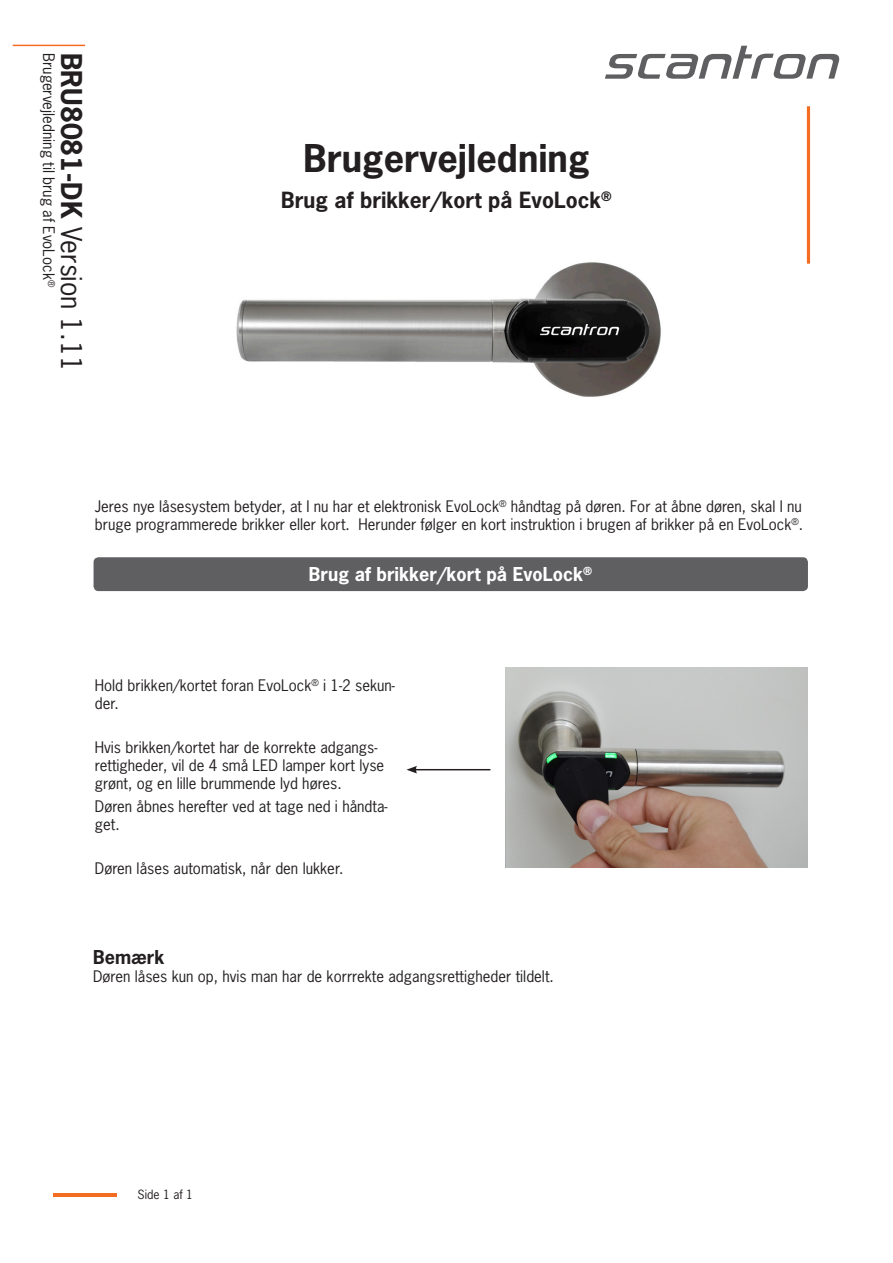
<style>
.page{position:relative;width:893px;height:1263px;background:#fff}
.page>*{position:absolute;margin:0;border:0;box-sizing:border-box;transform-origin:0 0}
.t1{font:700 36px "News Gothic Std";color:#231f20}
.t2{font:27px "News Gothic Std";color:#231f20}
.t3{font:700 21px "News Gothic Std";color:#231f20}
.t4{font:700 18px "News Gothic Std";color:#fff}
.t5{font:700 18px "News Gothic Std";color:#231f20}
.t6{font:15px/18px "News Gothic Std";color:#231f20}
.t7{font:12px "News Gothic Std";color:#231f20}
.s1{font-weight:700}
</style>
<div class="page">
<svg style="left:605px;top:46px;width:234px;height:33px"></svg>
<hr style="left:807px;top:106px;width:3px;height:158px;background:#f36c21">
<hr style="left:13px;top:45px;width:72px;height:1px;background:#f36c21">
<hr style="left:53px;top:1193px;width:64px;height:3px;background:#f36c21">
<img style="left:506px;top:668px;width:302px;height:199px">
<img style="left:236px;top:262px;width:425px;height:135px">
<div style="left:94px;top:558px;width:713px;height:32px;background:#5f5f62;border-radius:4px"></div>
<div style="left:94px;top:557px;width:714px;height:34px;border:2px solid #5f5f62;border-radius:4px"></div>
<hr style="left:415px;top:769px;width:75px;height:1px;background:#231f20">
<svg style="left:406px;top:766px;width:11px;height:7px"></svg>
<p class="t6" style="left:58px;top:53px;width:236px;rotate:90deg">Brugervejledning til brug af EvoLock<sup>®</sup></p>
<h2 class="t2" style="left:89px;top:53px;width:320px;rotate:90deg"><span class="s1">BRU8081-DK</span> Version 1.11</h2>
<p class="t1" style="left:303px;top:135px;width:288px">Brugervejledning</p>
<p class="t3" style="left:281px;top:186px;width:332px">Brug af brikker/kort på EvoLock<sup>®</sup></p>
<p class="t6" style="left:95px;top:497px;width:710px">Jeres nye låsesystem betyder, at I nu har et elektronisk EvoLock<sup>®</sup> håndtag på døren. For at åbne døren, skal I nu bruge programmerede brikker eller kort. Herunder følger en kort instruktion i brugen af brikker på en EvoLock<sup>®</sup>.</p>
<p class="t4" style="left:309px;top:562px;width:285px">Brug af brikker/kort på EvoLock<sup>®</sup></p>
<p class="t6" style="left:95px;top:676px;width:302px">Hold brikken/kortet foran EvoLock<sup>®</sup> i 1-2 sekun&shy;der.</p>
<p class="t6" style="left:95px;top:739px;width:291px">Hvis brikken/kortet har de korrekte adgangs&shy;rettigheder, vil de 4 små LED lamper kort lyse grønt, og en lille brummende lyd høres.</p>
<p class="t6" style="left:95px;top:797px;width:294px">Døren åbnes herefter ved at tage ned i håndta&shy;get.</p>
<p class="t6" style="left:95px;top:859px;width:250px">Døren låses automatisk, når den lukker.</p>
<p class="t5" style="left:93px;top:946px;width:73px">Bemærk</p>
<p class="t6" style="left:93px;top:968px;width:462px">Døren låses kun op, hvis man har de korrrekte adgangsrettigheder tildelt.</p>
<p class="t7" style="left:138px;top:1187px;width:57px">Side 1 af 1</p>
</div>
